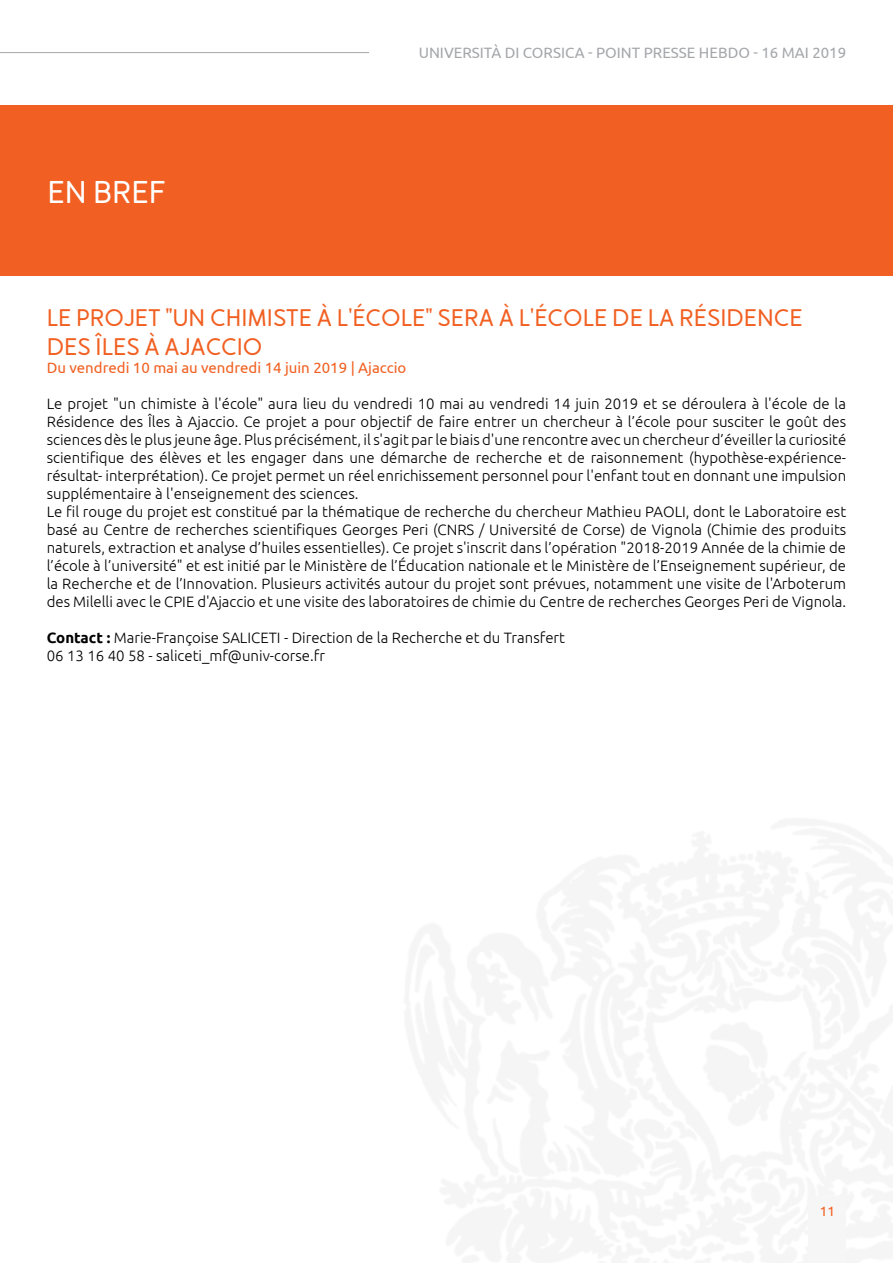
<style>
.page{position:relative;width:893px;height:1263px;background:#fff}
.page>*{position:absolute;margin:0;border:0;box-sizing:border-box;transform-origin:0 0}
.t1{font:700 31.5px "Merlo Round";color:#fff}
.Brève_Titre{font:700 24px/28.8px "Merlo Round";color:#f16022}
.Texte{font:300 15px/18px "Ubuntu";color:#000;text-align:justify}
.Brève_Contact{font:300 15px "Ubuntu";color:#000}
.En-tête{font:15px "Ubuntu";color:#a5a7aa}
.Brève_Date_et_lieu{font:15px "Ubuntu";color:#f16022}
.Numéro_de_page{font:13.5px "Ubuntu";color:#f16022}
.s1{font-weight:700}
</style>
<div class="page">
<div style="left:808px;top:1197px;width:38px;height:66px;background:#f6f6f6"></div>
<div style="left:1px;top:105px;width:892px;height:171px;background:#f16022"></div>
<hr style="left:0;top:52px;width:845px;height:1px;background:#a5a7aa">
<div style="left:370px;top:47px;width:476px;height:11px;background:#fff"></div>
<h1 class="t1" style="left:48px;top:173px;width:119px">EN BREF</h1>
<p class="En-tête" style="left:419px;top:44px;width:429px">UNIVERSITÀ DI CORSICA - POINT PRESSE HEBDO - 16 mai 2019</p>
<p class="Brève_Titre" style="left:47px;top:305px;width:757px">LE PROJET "UN CHIMISTE À L'ÉCOLE" SERA À L'ÉCOLE DE LA RÉSIDENCE<br>DES ÎLES À AJACCIO</p>
<p class="Brève_Date_et_lieu" style="left:47px;top:358px;width:361px">Du vendredi 10 mai au vendredi 14 juin 2019 | Ajaccio</p>
<p class="Texte" style="left:47px;top:394px;width:801px">Le projet "un chimiste à l'école" aura lieu du vendredi 10 mai au vendredi 14 juin 2019 et se déroulera à l'école de la Résidence des Îles à Ajaccio. Ce projet a pour objectif de faire entrer un chercheur à l’école pour susciter le goût des sciences dès le plus jeune âge. Plus précisément, il s'agit par le biais d'une rencontre avec un chercheur d’éveiller la curiosité scientifique des élèves et les engager dans une démarche de recherche et de raisonnement (hypothèse-expérience&shy;résultat- interprétation). Ce projet permet un réel enrichissement personnel pour l'enfant tout en donnant une impulsion supplémentaire à l'enseignement des sciences.</p>
<p class="Texte" style="left:47px;top:502px;width:801px">Le fil rouge du projet est constitué par la thématique de recherche du chercheur Mathieu PAOLI, dont le Laboratoire est basé au Centre de recherches scientifiques Georges Peri (CNRS / Université de Corse) de Vignola (Chimie des produits naturels, extraction et analyse d’huiles essentielles). Ce projet s'inscrit dans l’opération "2018-2019 Année de la chimie de l’école à l’université" et est initié par le Ministère de l’Éducation nationale et le Ministère de l’Enseignement supérieur, de la Recherche et de l’Innovation. Plusieurs activités autour du projet sont prévues, notamment une visite de l'Arboterum des Milelli avec le CPIE d'Ajaccio et une visite des laboratoires de chimie du Centre de recherches Georges Peri de Vignola.</p>
<p class="Brève_Contact" style="left:47px;top:628px;width:520px"><span class="s1">Contact :</span> Marie-Françoise SALICETI - Direction de la Recherche et du Transfert</p>
<p class="Brève_Contact" style="left:47px;top:646px;width:280px">06 13 16 40 58 - saliceti_mf@univ-corse.fr</p>
<p class="Numéro_de_page" style="left:820px;top:1203px;width:17px">11</p>
</div>
